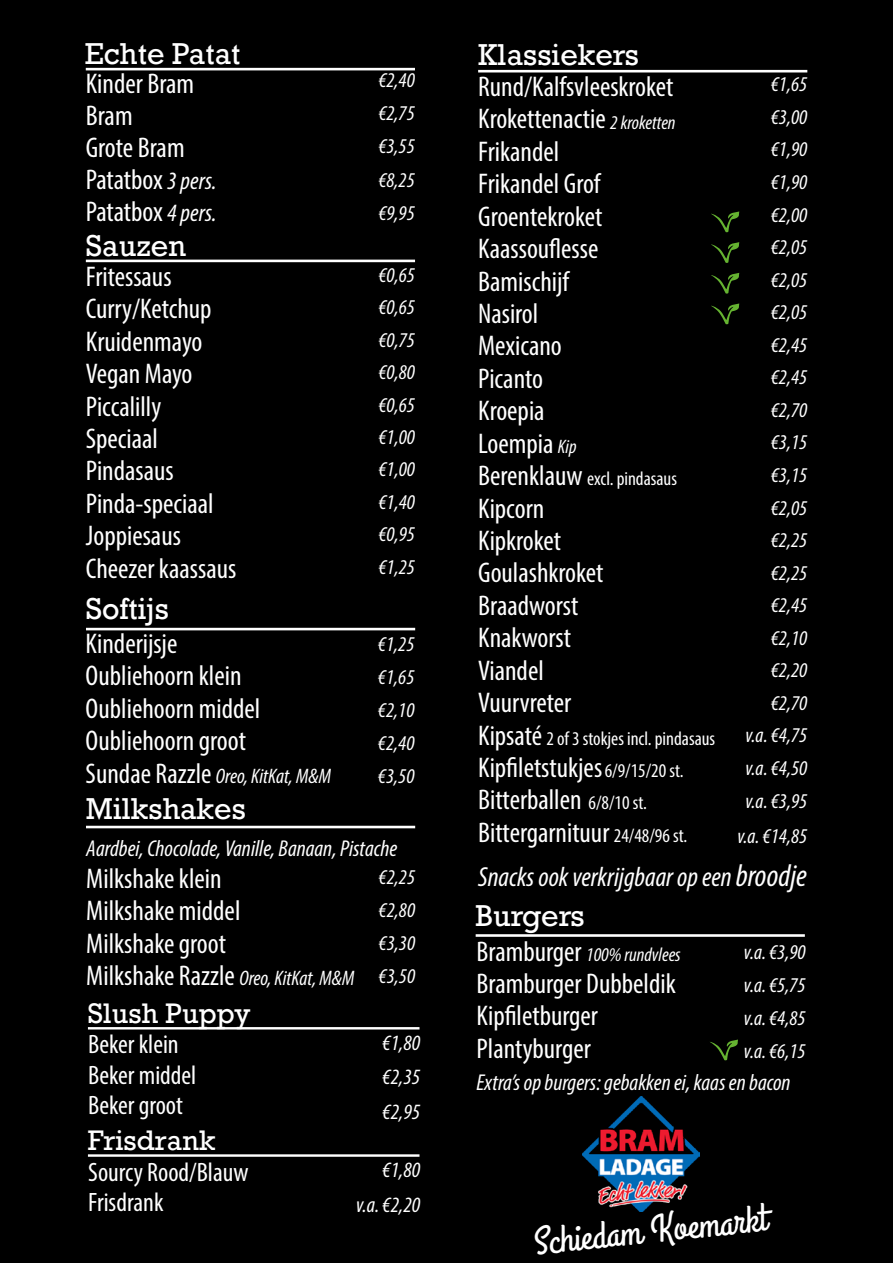
<style>
.page{position:relative;width:893px;height:1263px;background:#000}
.page>*{position:absolute;margin:0;border:0;box-sizing:border-box;transform-origin:0 0}
.t1{font:39px "Grand Hotel";color:#fff}
.t2{font:condensed 28.5px/32.4px "Myriad Pro";color:#fff}
.t3{font:700 28.35px "Rockwell";color:#fff}
.t4{font:italic condensed 27.75px "Myriad Pro";color:#fff}
.t5{font:condensed 26.7px/30.3px "Myriad Pro";color:#fff}
.t6{font:700 26.55px "Rockwell";color:#fff}
.t7{font:italic condensed 22.95px "Myriad Pro";color:#fff}
.t8{font:italic condensed 21.9px/34.3px "Myriad Pro";color:#fff;text-align:justify}
.t9{font:italic condensed 21px/32.5px "Myriad Pro";color:#fff;text-align:justify}
.t10{font:condensed 19.5px "Myriad Pro";color:#fff}
.t11{font:italic condensed 19.5px "Myriad Pro";color:#fff}
.s1{font-style:italic;font-size:25.05px}
.s2{font-style:normal;font-size:28.5px}
.s3{font-style:italic;font-size:21px}
.s4{font-style:italic;font-size:19.5px}
.s5{font-size:28.5px}
.s6{font-size:19.5px}
.s7{font-size:31.5px}
</style>
<div class="page">
<hr style="left:86px;top:68px;width:329px;height:2px;background:#fff">
<hr style="left:86px;top:260px;width:329px;height:2px;background:#fff">
<hr style="left:478px;top:70px;width:329px;height:2px;background:#fff">
<hr style="left:476px;top:934px;width:329px;height:3px;background:#fff">
<svg style="left:711px;top:242px;width:28px;height:21px"></svg>
<svg style="left:711px;top:273px;width:28px;height:21px"></svg>
<svg style="left:711px;top:211px;width:28px;height:21px"></svg>
<hr style="left:86px;top:628px;width:329px;height:2px;background:#fff">
<hr style="left:86px;top:826px;width:329px;height:2px;background:#fff">
<svg style="left:711px;top:303px;width:28px;height:21px"></svg>
<svg style="left:710px;top:1039px;width:28px;height:21px"></svg>
<img style="left:582px;top:1097px;width:117px;height:115px">
<hr style="left:88px;top:1027px;width:331px;height:2px;background:#fff">
<hr style="left:88px;top:1154px;width:331px;height:3px;background:#fff">
<p class="t3" style="left:85px;top:36px;width:157px">Echte Patat</p>
<p class="t2" style="left:86px;top:67px;width:132px;line-height:32px">Kinder Bram<br>Bram<br>Grote Bram<br>Patatbox <span class="s1">3 pers.<br></span>Patatbox <span class="s1">4 pers.</span></p>
<p class="t3" style="left:86px;top:228px;width:102px">Sauzen</p>
<p class="t2" style="left:86px;top:260px;width:152px">Fritessaus<br>Curry/Ketchup<br>Kruidenmayo<br>Vegan Mayo<br>Piccalilly<br>Speciaal<br>Pindasaus<br>Pinda-speciaal<br>Joppiesaus<br>Cheezer kaassaus</p>
<p class="t9" style="left:378px;top:64px;width:38px;line-height:33px">€2,40 €2,75 €3,55 €8,25 €9,95</p>
<p class="t9" style="left:378px;top:258px;width:38px">€0,65 €0,65 €0,75 €0,80 €0,65 €1,00 €1,00 €1,40 €0,95 €1,25</p>
<p class="t3" style="left:86px;top:591px;width:85px">Softijs</p>
<p class="t2" style="left:86px;top:627px;width:176px">Kinderijsje<br>Oubliehoorn klein<br>Oubliehoorn middel<br>Oubliehoorn groot</p>
<p class="t9" style="left:86px;top:759px;width:247px"><span class="s2">Sundae Razzle</span> Oreo, KitKat, M&amp;M</p>
<p class="t3" style="left:86px;top:791px;width:161px">Milkshakes</p>
<p class="t7" style="left:86px;top:834px;width:313px">Aardbei, Chocolade, Vanille, Banaan, Pistache</p>
<p class="t2" style="left:86px;top:862px;width:270px">Milkshake klein<br>Milkshake middel<br>Milkshake groot<br>Milkshake Razzle <span class="s3">Oreo, KitKat, M&amp;M</span></p>
<p class="t9" style="left:378px;top:627px;width:38px;line-height:33px">€1,25 €1,65 €2,10 €2,40 €3,50</p>
<p class="t9" style="left:379px;top:860px;width:38px;line-height:33px">€2,25 €2,80 €3,30 €3,50</p>
<p class="t6" style="left:88px;top:997px;width:164px">Slush Puppy</p>
<p class="t5" style="left:88px;top:1029px;width:110px">Beker klein<br>Beker middel<br>Beker groot</p>
<p class="t8" style="left:382px;top:1025px;width:40px">€1,80 €2,35 €2,95</p>
<p class="t6" style="left:88px;top:1124px;width:129px">Frisdrank</p>
<p class="t5" style="left:88px;top:1156px;width:162px">Sourcy Rood/Blauw<br>Frisdrank</p>
<p class="t8" style="left:356px;top:1152px;width:66px;text-align:right">€1,80 v.a. €2,20</p>
<p class="t3" style="left:478px;top:38px;width:162px">Klassiekers</p>
<p class="t2" style="left:478px;top:70px;width:199px">Rund/Kalfsvleeskroket<br>Krokettenactie <span class="s4">2 kroketten<br></span>Frikandel<br>Frikandel Grof<br>Groentekroket<br>Kaassouflesse<br>Bamischijf<br>Nasirol<br>Mexicano<br>Picanto<br>Kroepia<br>Loempia <span class="s4">Kip</span></p>
<p class="t10" style="left:478px;top:467px;width:200px"><span class="s5">Berenklauw</span> excl. pindasaus</p>
<p class="t2" style="left:478px;top:492px;width:127px">Kipcorn<br>Kipkroket<br>Goulashkroket<br>Braadworst<br>Knakworst<br>Viandel<br>Vuurvreter</p>
<p class="t10" style="left:478px;top:726px;width:239px"><span class="s5">Kipsaté</span> 2 of 3 stokjes incl. pindasaus</p>
<p class="t2" style="left:478px;top:751px;width:211px">Kipfiletstukjes<span class="s6">6/9/15/20 st.<br></span>Bitterballen <span class="s6">6/8/10 st.<br></span>Bittergarnituur <span class="s6">24/48/96 st.</span></p>
<p class="t4" style="left:478px;top:860px;width:330px">Snacks ook verkrijgbaar op een <span class="s7">broodje</span></p>
<p class="t9" style="left:746px;top:68px;width:63px;text-align:right">€1,65 €3,00 €1,90 €1,90 €2,00 €2,05 €2,05 €2,05 €2,45 €2,45 €2,70 €3,15 €3,15 €2,05 €2,25 €2,25 €2,45 €2,10 €2,20 €2,70 v.a. €4,75 v.a. €4,50 v.a. €3,95</p>
<p class="t9" style="left:737px;top:819px;width:71px">v.a. €14,85</p>
<p class="t3" style="left:476px;top:898px;width:111px">Burgers</p>
<p class="t11" style="left:477px;top:942px;width:206px"><span class="s2">Bramburger</span> 100% rundvlees</p>
<p class="t2" style="left:477px;top:967px;width:201px">Bramburger Dubbeldik<br>Kipfiletburger<br>Plantyburger</p>
<p class="t7" style="left:477px;top:1069px;width:315px">Extra’s op burgers: gebakken ei, kaas en bacon</p>
<p class="t9" style="left:744px;top:935px;width:63px;line-height:33px">v.a. €3,90 v.a. €5,75 v.a. €4,85 v.a. €6,15</p>
<h1 class="t1" style="left:530px;top:1217px;width:236px;rotate:-6deg">Schiedam Koemarkt</h1>
</div>
